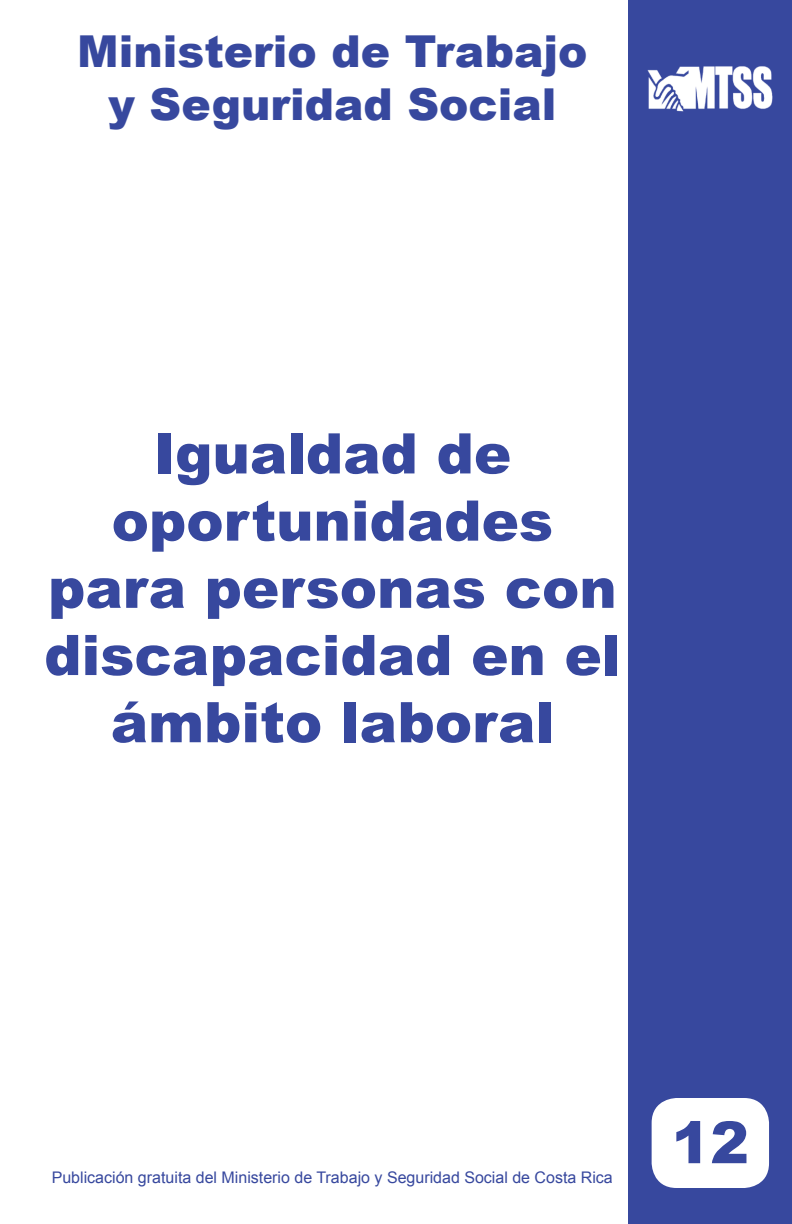
<style>
.page{position:relative;width:792px;height:1224px;background:#fff}
.page>*{position:absolute;margin:0;border:0;box-sizing:border-box;transform-origin:0 0}
.t1{font:900 58px "Arial";color:#37489e}
.t2{font:900 56px/67.2px "Arial";color:#37489e;text-align:center}
.t3{font:900 44px/52.8px "Arial";color:#37489e;text-align:center}
.t4{font:16px "Arial";color:#37489e}
</style>
<div class="page">
<div style="left:629px;top:0;width:163px;height:1224px;background:#37489e"></div>
<img style="left:647px;top:66px;width:126px;height:46px">
<div style="left:653px;top:1099px;width:115px;height:88px;background:#fff;border-radius:24px"></div>
<div style="left:652px;top:1098px;width:117px;height:90px;border:2px solid #fff;border-radius:24px"></div>
<h3 class="t3" style="left:77px;top:24px;width:512px">Ministerio de Trabajo y Seguridad Social</h3>
<h2 class="t2" style="left:44px;top:418px;width:578px">Igualdad de oportunidades para personas con discapacidad en el ámbito laboral</h2>
<p class="t4" style="left:52px;top:1167px;width:563px">Publicación gratuita del Ministerio de Trabajo y Seguridad Social de Costa Rica</p>
<h1 class="t1" style="left:672px;top:1100px;width:79px">12</h1>
</div>
